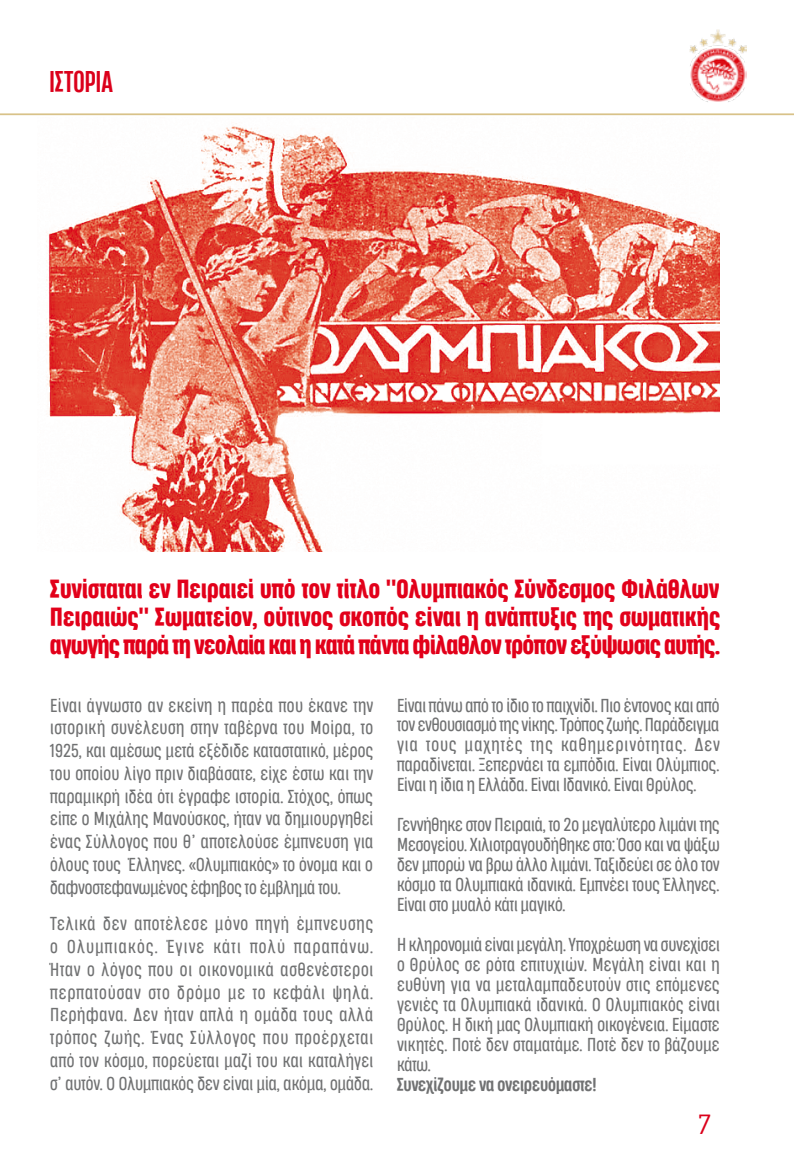
<style>
.page{position:relative;width:794px;height:1166px;background:#fff}
.page>*{position:absolute;margin:0;border:0;box-sizing:border-box;transform-origin:0 0}
.t1{font:300 31.5px "PF Handbook Pro";color:#db001b}
.t2{font:500 28px "Heading Now 45";letter-spacing:.01em;color:#db001b}
.t3{font:700 24.5px/28px "Heading Now 56";letter-spacing:-.01em;color:#e2001a;text-align:justify}
.t4{font:17.5px/22.8px "Heading Now 54";letter-spacing:.005em;color:#707172;text-align:justify}
.t5{font:500 17.5px "Heading Now 55";color:#707172}
</style>
<div class="page">
<hr style="left:0;top:113px;width:794px;height:2px;background:#d8c289">
<img style="left:690px;top:30px;width:57px;height:72px">
<img style="left:46px;top:123px;width:673px;height:428px">
<h2 class="t2" style="left:50px;top:63px;width:65px">ΙΣΤΟΡΙΑ</h2>
<h3 class="t3" style="left:50px;top:574px;width:671px">Συνίσταται εν Πειραιεί υπό τον τίτλο ''Ολυμπιακός Σύνδεσμος Φιλάθλων Πειραιώς'' Σωματείον, ούτινος σκοπός είναι η ανάπτυξις της σωματικής αγωγής παρά τη νεολαία και η κατά πάντα φίλαθλον τρόπον εξύψωσις αυτής.</h3>
<p class="t4" style="left:397px;top:694px;width:324px;line-height:19.9px">Είναι πάνω από το ίδιο το παιχνίδι. Πιο έντονος και από τον ενθουσιασμό της νίκης. Τρόπος ζωής. Παράδειγμα για τους μαχητές της καθημερινότητας. Δεν παραδίνεται. Ξεπερνάει τα εμπόδια. Είναι Ολύμπιος.<br>Είναι η ίδια η Ελλάδα. Είναι Ιδανικό. Είναι Θρύλος.</p>
<p class="t4" style="left:397px;top:814px;width:324px;line-height:19.9px">Γεννήθηκε στον Πειραιά, το 2ο μεγαλύτερο λιμάνι της Μεσογείου. Χιλιοτραγουδήθηκε στο: Όσο και να ψάξω δεν μπορώ να βρω άλλο λιμάνι. Ταξιδεύει σε όλο τον κόσμο τα Ολυμπιακά ιδανικά. Eμπνέει τους Έλληνες.<br>Είναι στο μυαλό κάτι μαγικό.</p>
<p class="t4" style="left:397px;top:934px;width:324px;line-height:19.9px">Η κληρονομιά είναι μεγάλη. Υποχρέωση να συνεχίσει ο Θρύλος σε ρότα επιτυχιών. Μεγάλη είναι και η ευθύνη για να μεταλαμπαδευτούν στις επόμενες γενιές τα Ολυμπιακά ιδανικά. Ο Ολυμπιακός είναι Θρύλος. Η δική μας Ολυμπιακή οικογένεια. Είμαστε νικητές. Ποτέ δεν σταματάμε. Ποτέ δεν το βάζουμε κάτω.</p>
<p class="t5" style="left:397px;top:1071px;width:201px">Συνεχίζουμε να ονειρευόμαστε!</p>
<p class="t4" style="left:50px;top:693px;width:324px">Είναι άγνωστο αν εκείνη η παρέα που έκανε την ιστορική συνέλευση στην ταβέρνα του Μοίρα, το 1925, και αμέσως μετά εξέδιδε καταστατικό, μέρος του οποίου λίγο πριν διαβάσατε, είχε έστω και την παραμικρή ιδέα ότι έγραφε ιστορία. Στόχος, όπως είπε ο Μιχάλης Μανούσκος, ήταν να δημιουργηθεί ένας Σύλλογος που θ’ αποτελούσε έμπνευση για όλους τους Έλληνες. «Ολυμπιακός» το όνομα και ο δαφνοστεφανωμένος έφηβος το έμβλημά του.</p>
<p class="t4" style="left:50px;top:912px;width:324px">Τελικά δεν αποτέλεσε μόνο πηγή έμπνευσης ο Ολυμπιακός. Έγινε κάτι πολύ παραπάνω.<br>Ήταν ο λόγος που οι οικονομικά ασθενέστεροι περπατούσαν στο δρόμο με το κεφάλι ψηλά.<br>Περήφανα. Δεν ήταν απλά η ομάδα τους αλλά τρόπος ζωής. Ένας Σύλλογος που προέρχεται από τον κόσμο, πορεύεται μαζί του και καταλήγει σ’ αυτόν. Ο Ολυμπιακός δεν είναι μία, ακόμα, ομάδα.</p>
<h1 class="t1" style="left:697px;top:1105px;width:16px">7</h1>
</div>
